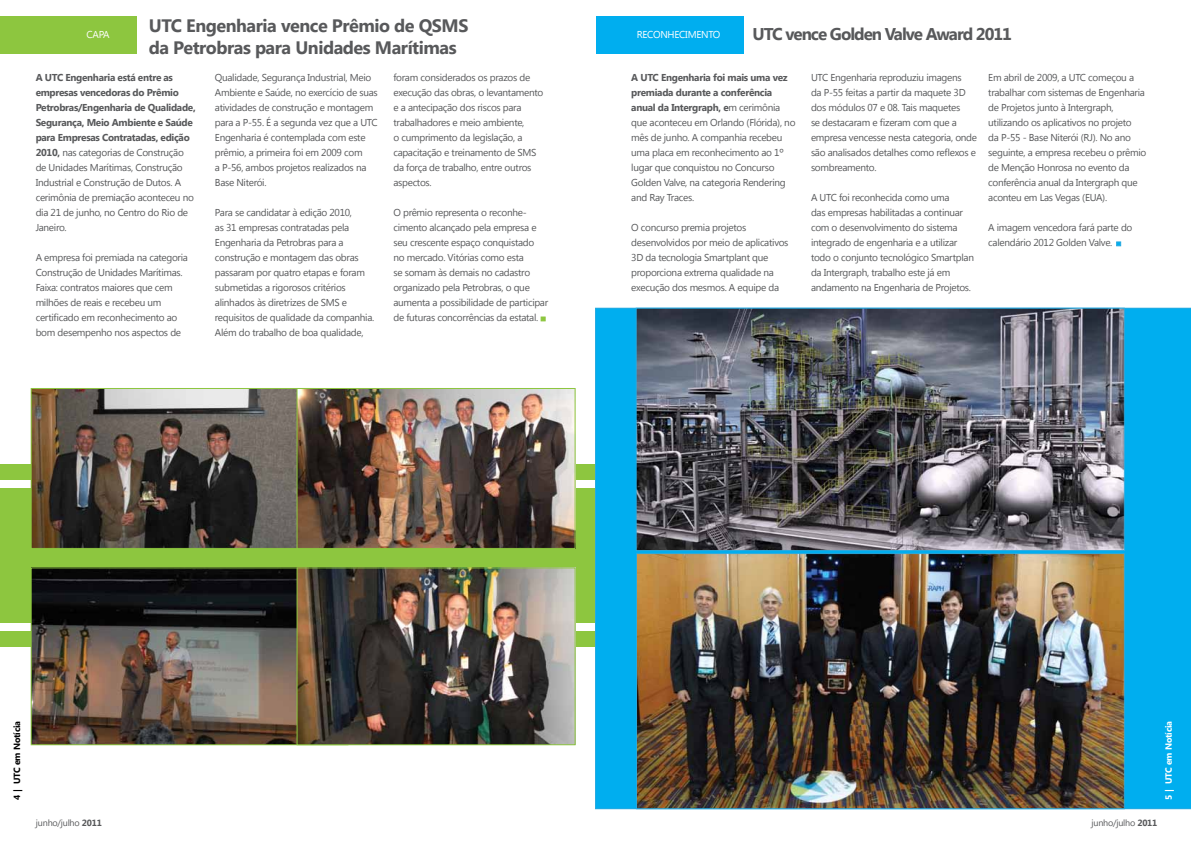
<style>
.page{position:relative;width:1191px;height:842px;background:#fff}
.page>*{position:absolute;margin:0;border:0;box-sizing:border-box;transform-origin:0 0}
.t1{font:700 18px/21.6px "Segoe UI";letter-spacing:-.025em;color:#58595b}
.t2{font:700 17px "Segoe UI";letter-spacing:-.06em;color:#58595b}
.t3{font:10px/15px "Segoe UI";letter-spacing:-.03em;color:#58595b}
.t4{font:10px "Segoe UI";letter-spacing:-.025em;color:#fff}
.t5{font:9px "Segoe UI";letter-spacing:-.025em;color:#58595b}
.t6{font:700 9px "Segoe UI";letter-spacing:-.02em;color:#000}
.t7{font:700 9px "Segoe UI";letter-spacing:-.02em;color:#fff}
.s1{font-weight:700}
</style>
<div class="page">
<div style="left:0;top:489px;width:595px;height:134px;background:#8dc63f"></div>
<div style="left:0;top:632px;width:595px;height:15px;background:#8dc63f"></div>
<div style="left:0;top:464px;width:595px;height:16px;background:#8dc63f"></div>
<div style="left:595px;top:308px;width:596px;height:501px;background:#00aeef"></div>
<svg style="left:540px;top:316px;width:5px;height:5px"></svg>
<img style="left:33px;top:390px;width:263px;height:157px">
<div style="left:31px;top:388px;width:285px;height:161px;border:1px solid #8dc63f"></div>
<div style="left:596px;top:16px;width:147px;height:38px;background:#00aeef"></div>
<div style="left:0;top:16px;width:137px;height:38px;background:#8dc63f"></div>
<img style="left:638px;top:555px;width:484px;height:252px">
<div style="left:636px;top:553px;width:488px;height:256px;border:1px solid #27aae1"></div>
<img style="left:637px;top:310px;width:485px;height:239px">
<div style="left:635px;top:308px;width:489px;height:243px;border:1px solid #27aae1"></div>
<svg style="left:1116px;top:241px;width:5px;height:5px"></svg>
<img style="left:298px;top:390px;width:275px;height:157px">
<div style="left:296px;top:388px;width:279px;height:161px;border:1px solid #8dc63f"></div>
<img style="left:33px;top:569px;width:263px;height:174px">
<div style="left:31px;top:567px;width:317px;height:178px;border:1px solid #8dc63f"></div>
<img style="left:298px;top:569px;width:275px;height:174px">
<div style="left:296px;top:567px;width:279px;height:178px;border:1px solid #8dc63f"></div>
<h1 class="t1" style="left:149px;top:14px;width:321px">UTC Engenharia vence Prêmio de QSMS da Petrobras para Unidades Marítimas</h1>
<p class="t4" style="left:87px;top:27px;width:25px">CAPA</p>
<p class="t4" style="left:637px;top:27px;width:85px">RECONHECIMENTO</p>
<h2 class="t2" style="left:752px;top:22px;width:261px">UTC vence Golden Valve Award 2011</h2>
<p class="t3" style="left:811px;top:70px;width:168px">UTC Engenharia reproduziu imagens<br>da P-55 feitas a partir da maquete 3D dos módulos 07 e 08. Tais maquetes<br>se destacaram e fizeram com que a empresa vencesse nesta categoria, onde são analisados detalhes como reflexos e sombreamento.</p>
<p class="t3" style="left:811px;top:190px;width:164px">A UTC foi reconhecida como uma<br>das empresas habilitadas a continuar com o desenvolvimento do sistema integrado de engenharia e a utilizar todo o conjunto tecnológico Smartplan da Intergraph, trabalho este já em andamento na Engenharia de Projetos.</p>
<p class="t3" style="left:631px;top:70px;width:166px"><span class="s1">A UTC Engenharia foi mais uma vez premiada durante a conferência anual da Intergraph, e</span>m cerimônia que aconteceu em Orlando (Flórida), no mês de junho. A companhia recebeu uma placa em reconhecimento ao 1º lugar que conquistou no Concurso<br>Golden Valve, na categoria Rendering and Ray Traces.</p>
<p class="t3" style="left:631px;top:220px;width:159px">O concurso premia projetos desenvolvidos por meio de aplicativos<br>3D da tecnologia Smartplant que proporciona extrema qualidade na execução dos mesmos. A equipe da</p>
<p class="t3" style="left:393px;top:70px;width:151px">foram considerados os prazos de execução das obras, o levantamento e a antecipação dos riscos para trabalhadores e meio ambiente,<br>o cumprimento da legislação, a capacitação e treinamento de SMS da força de trabalho, entre outros aspectos.</p>
<p class="t3" style="left:393px;top:205px;width:156px">O prêmio representa o reconhe&shy;cimento alcançado pela empresa e seu crescente espaço conquistado<br>no mercado. Vitórias como esta<br>se somam às demais no cadastro organizado pela Petrobras, o que aumenta a possibilidade de participar de futuras concorrências da estatal.</p>
<p class="t3" style="left:36px;top:70px;width:162px"><span class="s1">A UTC Engenharia está entre as empresas vencedoras do Prêmio<br>Petrobras/Engenharia de Qualidade,<br>Segurança, Meio Ambiente e Saúde para Empresas Contratadas, edição<br>2010,</span> nas categorias de Construção de Unidades Marítimas, Construção<br>Industrial e Construção de Dutos. A cerimônia de premiação aconteceu no dia 21 de junho, no Centro do Rio de<br>Janeiro.</p>
<p class="t3" style="left:36px;top:250px;width:154px">A empresa foi premiada na categoria<br>Construção de Unidades Marítimas.<br>Faixa: contratos maiores que cem milhões de reais e recebeu um certificado em reconhecimento ao bom desempenho nos aspectos de</p>
<p class="t3" style="left:215px;top:70px;width:164px">Qualidade, Segurança Industrial, Meio Ambiente e Saúde, no exercício de suas atividades de construção e montagem para a P-55. É a segunda vez que a UTC Engenharia é contemplada com este prêmio, a primeira foi em 2009 com<br>a P-56, ambos projetos realizados na Base Niterói.</p>
<p class="t3" style="left:215px;top:205px;width:161px">Para se candidatar à edição 2010,<br>as 31 empresas contratadas pela Engenharia da Petrobras para a construção e montagem das obras passaram por quatro etapas e foram submetidas a rigorosos critérios alinhados às diretrizes de SMS e requisitos de qualidade da companhia.<br>Além do trabalho de boa qualidade,</p>
<p class="t3" style="left:988px;top:70px;width:160px">Em abril de 2009, a UTC começou a trabalhar com sistemas de Engenharia de Projetos junto à Intergraph, utilizando os aplicativos no projeto<br>da P-55 - Base Niterói (RJ). No ano seguinte, a empresa recebeu o prêmio de Menção Honrosa no evento da conferência anual da Intergraph que aconteu em Las Vegas (EUA).</p>
<p class="t3" style="left:988px;top:220px;width:146px">A imagem vencedora fará parte do calendário 2012 Golden Valve.</p>
<p class="t6" style="left:11px;top:800px;width:80px;rotate:-90deg">4 | UTC em Notícia</p>
<p class="t5" style="left:36px;top:816px;width:67px">junho/julho <span class="s1">2011</span></p>
<p class="t5" style="left:1091px;top:816px;width:67px">junho/julho <span class="s1">2011</span></p>
<p class="t7" style="left:1162px;top:800px;width:80px;rotate:-90deg">5 | UTC em Notícia</p>
</div>
